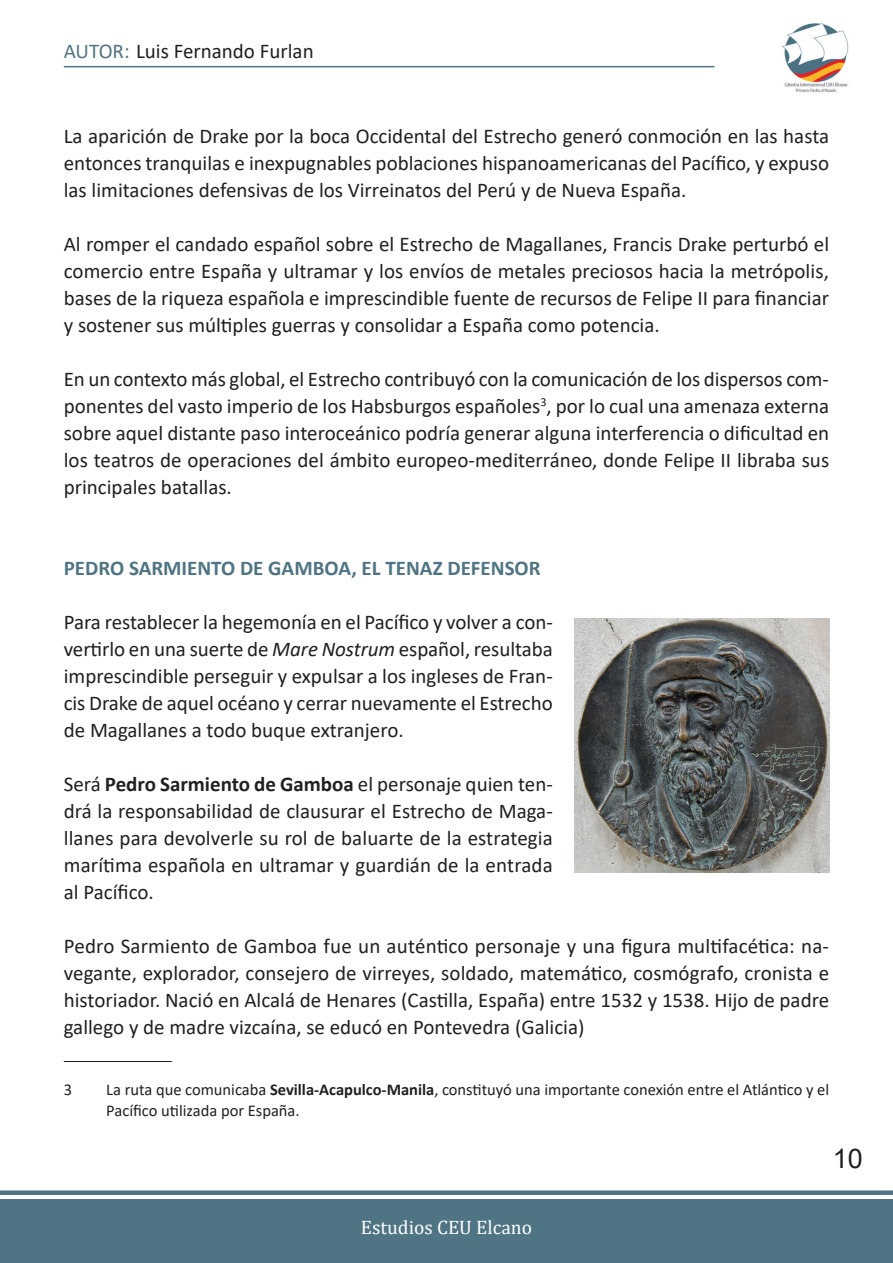
<style>
.page{position:relative;width:893px;height:1263px;background:#fff}
.page>*{position:absolute;margin:0;border:0;box-sizing:border-box;transform-origin:0 0}
.t1{font:27px "Arial";color:#231f20}
.t2{font:21px/27px "Calibri";color:#231f20;text-align:justify}
.t3{font:700 21px "Calibri";color:#4f7483}
.t4{font:19.5px "Cambria";color:#fff}
.t5{font:16.5px/20.2px "Calibri";color:#231f20}
.s1{color:#4f7483}
.s2{font-style:italic}
.s3{font-weight:700}
</style>
<div class="page">
<div style="left:0;top:1190px;width:893px;height:5px;background:#4f7483"></div>
<div style="left:0;top:1199px;width:893px;height:64px;background:#4f7483"></div>
<img style="left:782px;top:23px;width:67px;height:69px">
<hr style="left:64px;top:66px;width:650px;height:1px;background:#4f7483">
<hr style="left:64px;top:1061px;width:108px;height:1px;background:#231f20">
<img style="left:574px;top:618px;width:255px;height:255px">
<p class="t2" style="left:64px;top:37px;width:251px"><span class="s1">AUTOR:</span> Luis Fernando Furlan</p>
<p class="t2" style="left:64px;top:122px;width:767px">La aparición de Drake por la boca Occidental del Estrecho generó conmoción en las hasta entonces tranquilas e inexpugnables poblaciones hispanoamericanas del Pacífico, y expuso las limitaciones defensivas de los Virreinatos del Perú y de Nueva España.</p>
<p class="t2" style="left:64px;top:230px;width:767px">Al romper el candado español sobre el Estrecho de Magallanes, Francis Drake perturbó el comercio entre España y ultramar y los envíos de metales preciosos hacia la metrópolis, bases de la riqueza española e imprescindible fuente de recursos de Felipe II para financiar y sostener sus múltiples guerras y consolidar a España como potencia.</p>
<p class="t2" style="left:64px;top:365px;width:767px">En un contexto más global, el Estrecho contribuyó con la comunicación de los dispersos com&shy;ponentes del vasto imperio de los Habsburgos españoles<sup>3</sup>, por lo cual una amenaza externa sobre aquel distante paso interoceánico podría generar alguna interferencia o dificultad en los teatros de operaciones del ámbito europeo-mediterráneo, donde Felipe II libraba sus principales batallas.</p>
<p class="t3" style="left:64px;top:554px;width:478px">PEDRO SARMIENTO DE GAMBOA, EL TENAZ DEFENSOR</p>
<p class="t2" style="left:64px;top:608px;width:491px">Para restablecer la hegemonía en el Pacífico y volver a con&shy;vertirlo en una suerte de <span class="s2">Mare Nostrum</span> español, resultaba imprescindible perseguir y expulsar a los ingleses de Fran&shy;cis Drake de aquel océano y cerrar nuevamente el Estrecho de Magallanes a todo buque extranjero.</p>
<p class="t2" style="left:64px;top:770px;width:491px">Será <span class="s3">Pedro Sarmiento de Gamboa</span> el personaje quien ten&shy;drá la responsabilidad de clausurar el Estrecho de Maga&shy;llanes para devolverle su rol de baluarte de la estrategia marítima española en ultramar y guardián de la entrada al Pacífico.</p>
<p class="t2" style="left:64px;top:932px;width:767px">Pedro Sarmiento de Gamboa fue un auténtico personaje y una figura multifacética: na&shy;vegante, explorador, consejero de virreyes, soldado, matemático, cosmógrafo, cronista e historiador. Nació en Alcalá de Henares (Castilla, España) entre 1532 y 1538. Hijo de padre gallego y de madre vizcaína, se educó en Pontevedra (Galicia)</p>
<p class="t5" style="left:64px;top:1079px;width:10px">3</p>
<p class="t5" style="left:106px;top:1079px;width:724px">La ruta que comunicaba <span class="s3">Sevilla-Acapulco-Manila</span>, constituyó una importante conexión entre el Atlántico y el<br>Pacífico utilizada por España.</p>
<p class="t4" style="left:361px;top:1215px;width:173px">Estudios CEU Elcano</p>
<p class="t1" style="left:833px;top:1140px;width:32px">10</p>
</div>
